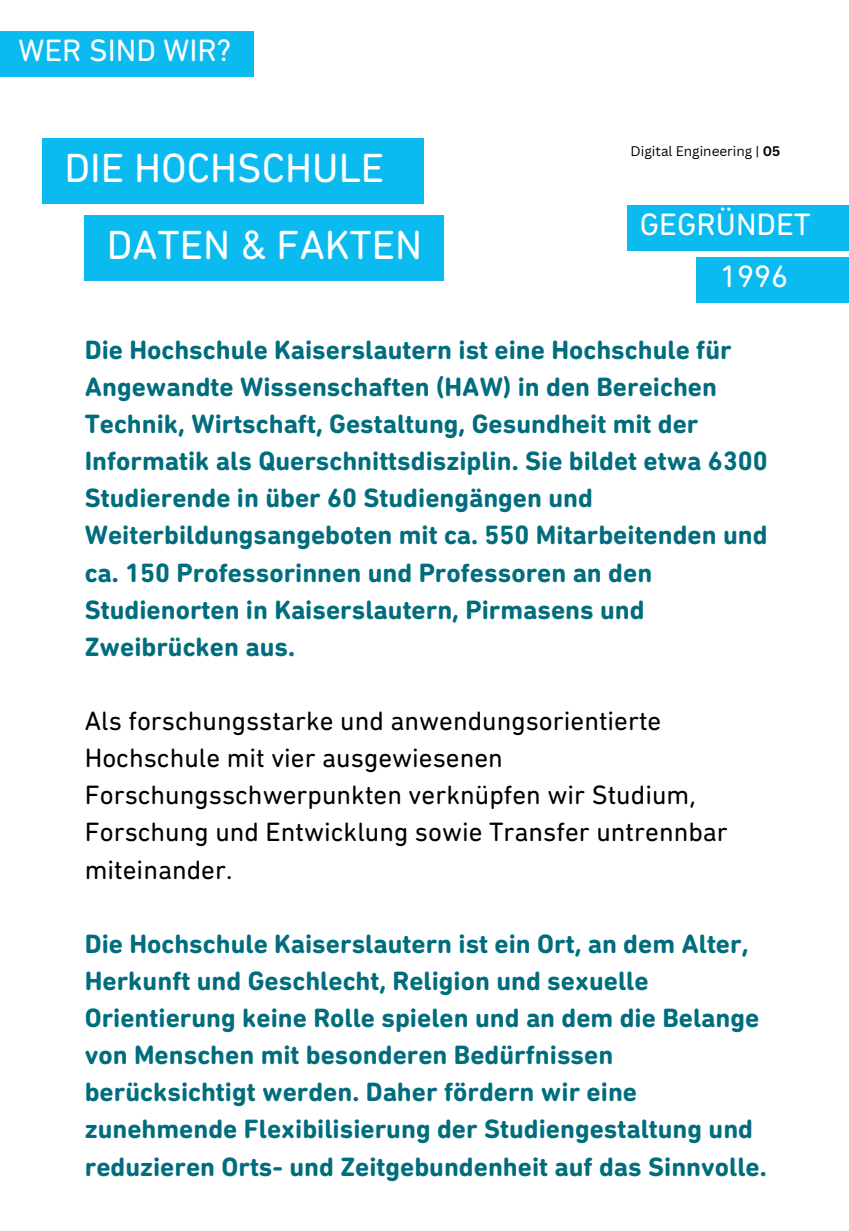
<style>
.page{position:relative;width:849px;height:1231px;background:#fff}
.page>*{position:absolute;margin:0;border:0;box-sizing:border-box;transform-origin:0 0}
.t1{font:41.4px "DIN Next Rounded LT Pro";color:#fff}
.t2{font:31.5px "DIN Next Rounded LT Pro";color:#fff}
.t3{font:700 27px/37.1px "DIN Next Rounded LT Pro";color:#006d7e}
.t4{font:27px/37.1px "DIN Next Rounded LT Pro";color:#000}
.t5{font:13.5px "Canva Sans";color:#000}
.s1{font-weight:700}
</style>
<div class="page">
<div style="left:85px;top:215px;width:359px;height:65px;background:#0bbbef"></div>
<div style="left:42px;top:138px;width:382px;height:65px;background:#0bbbef"></div>
<div style="left:627px;top:205px;width:222px;height:46px;background:#0bbbef"></div>
<div style="left:696px;top:257px;width:153px;height:46px;background:#0bbbef"></div>
<div style="left:0;top:31px;width:253px;height:46px;background:#0bbbef"></div>
<h3 class="t2" style="left:18px;top:37px;width:214px">WER SIND WIR?</h3>
<h2 class="t1" style="left:64px;top:151px;width:321px">DIE HOCHSCHULE</h2>
<h2 class="t1" style="left:107px;top:228px;width:317px">DATEN &amp; FAKTEN</h2>
<h2 class="t5" style="left:630px;top:142px;width:151px">Digital Engineering | <span class="s1">05</span></h2>
<h3 class="t2" style="left:640px;top:211px;width:172px">GEGRÜNDET</h3>
<h4 class="t2" style="left:720px;top:263px;width:70px">1996</h4>
<h1 class="t3" style="left:85px;top:333px;width:684px">Die Hochschule Kaiserslautern ist eine Hochschule für Angewandte Wissenschaften (HAW) in den Bereichen Technik, Wirtschaft, Gestaltung, Gesundheit mit der Informatik als Querschnittsdisziplin. Sie bildet etwa 6300<br>Studierende in über 60 Studiengängen und Weiterbildungsangeboten mit ca. 550 Mitarbeitenden und ca. 150 Professorinnen und Professoren an den Studienorten in Kaiserslautern, Pirmasens und Zweibrücken aus.</h1>
<h1 class="t4" style="left:85px;top:704px;width:644px">Als forschungsstarke und anwendungsorientierte Hochschule mit vier ausgewiesenen Forschungsschwerpunkten verknüpfen wir Studium, Forschung und Entwicklung sowie Transfer untrennbar miteinander.</h1>
<p class="t3" style="left:85px;top:927px;width:683px">Die Hochschule Kaiserslautern ist ein Ort, an dem Alter, Herkunft und Geschlecht, Religion und sexuelle Orientierung keine Rolle spielen und an dem die Belange von Menschen mit besonderen Bedürfnissen berücksichtigt werden. Daher fördern wir eine zunehmende Flexibilisierung der Studiengestaltung und reduzieren Orts- und Zeitgebundenheit auf das Sinnvolle.</p>
</div>
